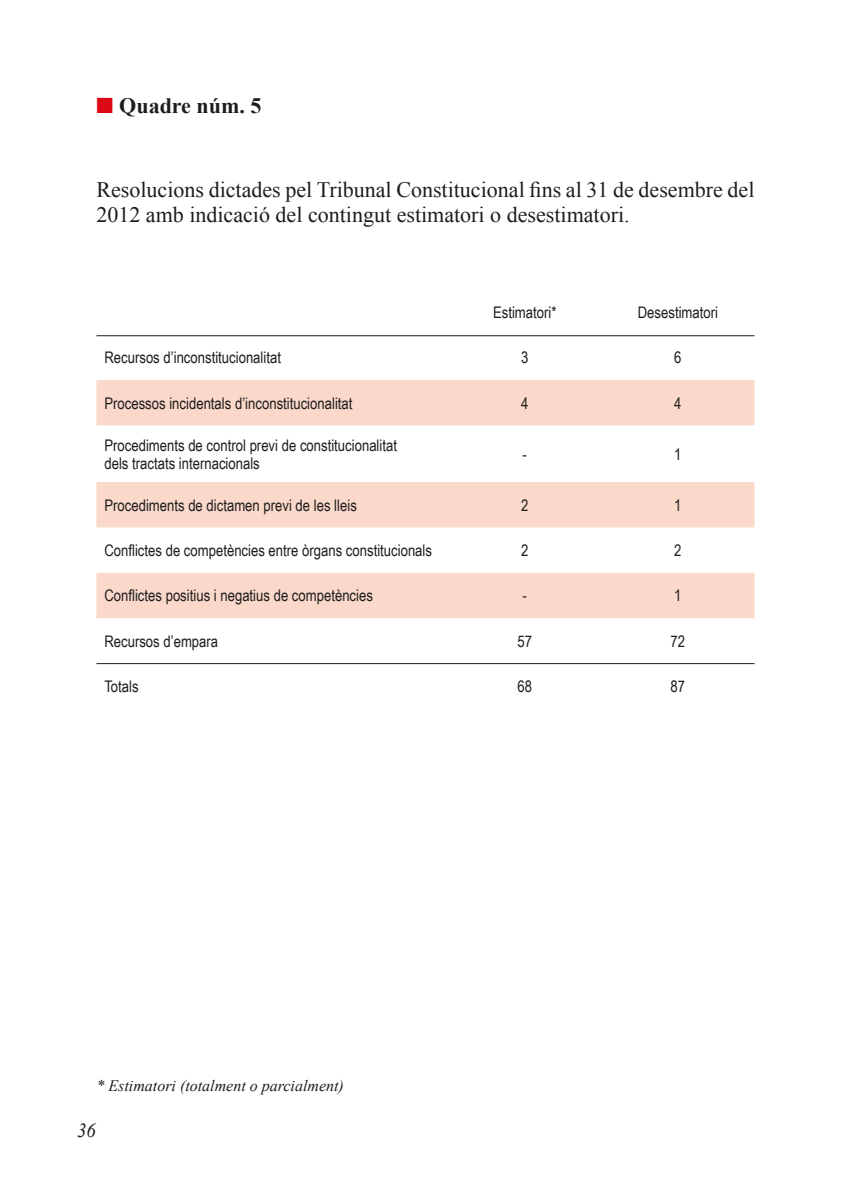
<style>
.page{position:relative;width:851px;height:1191px;background:#fff}
.page>*{position:absolute;margin:0;border:0;box-sizing:border-box;transform-origin:0 0}
.t1{font:22px/25px "Times New Roman";color:#1d1d1b}
.t2{font:700 22px "Times New Roman";color:#1d1d1b}
.t3{font:italic 20px "Times New Roman";color:#1d1d1b;scale:.93 1}
.t4{font:16px/18px "Arial Narrow";color:#1d1d1b}
.t5{font:italic 16px "Times New Roman";color:#1d1d1b}
.s1{color:#dc0815}
</style>
<div class="page">
<svg style="left:96px;top:380px;width:658px;height:238px;fill:#fad8ca"></svg>
<hr style="left:96px;top:335px;width:658px;height:1px;background:#1d1d1b">
<hr style="left:96px;top:663px;width:658px;height:1px;background:#1d1d1b">
<h1 class="t2" style="left:96px;top:91px;width:166px"><span class="s1">■</span> Quadre núm. 5</h1>
<h1 class="t1" style="left:96px;top:177px;width:659px">Resolucions dictades pel Tribunal Constitucional fins al 31 de desembre del<br>2012 amb indicació del contingut estimatori o desestimatori.</h1>
<p class="t4" style="left:493px;top:302px;width:65px">Estimatori*</p>
<p class="t4" style="left:637px;top:302px;width:82px">Desestimatori</p>
<p class="t4" style="left:104px;top:348px;width:178px">Recursos d’inconstitucionalitat</p>
<p class="t4" style="left:521px;top:348px;width:9px">3</p>
<p class="t4" style="left:674px;top:348px;width:9px">6</p>
<p class="t4" style="left:104px;top:393px;width:249px">Processos incidentals d’inconstitucionalitat</p>
<p class="t4" style="left:521px;top:393px;width:9px">4</p>
<p class="t4" style="left:674px;top:393px;width:9px">4</p>
<p class="t4" style="left:104px;top:435px;width:294px">Procediments de control previ de constitucionalitat dels tractats internacionals</p>
<p class="t4" style="left:522px;top:444px;width:6px">-</p>
<p class="t4" style="left:674px;top:444px;width:9px">1</p>
<p class="t4" style="left:104px;top:495px;width:254px">Procediments de dictamen previ de les lleis</p>
<p class="t4" style="left:521px;top:495px;width:9px">2</p>
<p class="t4" style="left:674px;top:495px;width:9px">1</p>
<p class="t4" style="left:104px;top:541px;width:329px">Conflictes de competències entre òrgans constitucionals</p>
<p class="t4" style="left:521px;top:541px;width:9px">2</p>
<p class="t4" style="left:674px;top:541px;width:9px">2</p>
<p class="t4" style="left:104px;top:586px;width:270px">Conflictes positius i negatius de competències</p>
<p class="t4" style="left:522px;top:586px;width:6px">-</p>
<p class="t4" style="left:674px;top:586px;width:9px">1</p>
<p class="t4" style="left:104px;top:631px;width:115px">Recursos d’empara</p>
<p class="t4" style="left:517px;top:631px;width:16px">57</p>
<p class="t4" style="left:670px;top:631px;width:16px">72</p>
<p class="t4" style="left:104px;top:677px;width:36px">Totals</p>
<p class="t4" style="left:517px;top:677px;width:16px">68</p>
<p class="t4" style="left:670px;top:677px;width:16px">87</p>
<p class="t5" style="left:96px;top:1075px;width:249px">* Estimatori (totalment o parcialment)</p>
<p class="t3" style="left:77px;top:1116px;width:22px">36</p>
</div>
